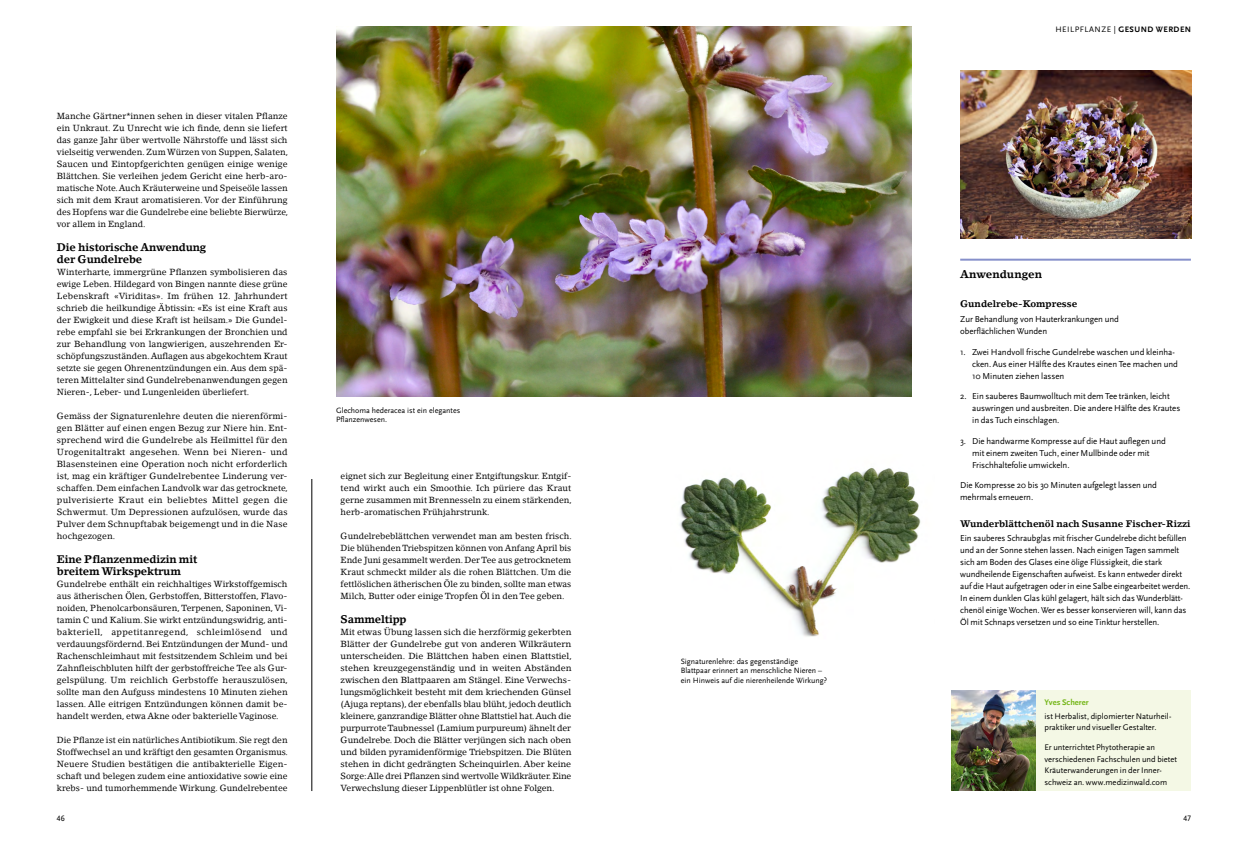
<style>
.page{position:relative;width:1248px;height:842px;background:#fff}
.page>*{position:absolute;margin:0;border:0;box-sizing:border-box;transform-origin:0 0}
.t1{font:700 11px/12px "Lino Letter Std";letter-spacing:-.01em;color:#000}
.t2{font:700 9.5px "Lino Letter Std";color:#000}
.t3{font:9px/12px "Scala Sans Pro";letter-spacing:-.005em;color:#000}
.t4{font:8.8px/12px "Lino Letter Std";color:#000;text-align:justify}
.t5{font:8.5px/11.8px "Scala Sans OT";color:#000}
.t6{font:700 8.5px "Scala Sans OT";color:#76b71b}
.t7{font:8.2px "Scala Sans OT";letter-spacing:.06em;color:#000}
.t8{font:8px/9.6px "Scala Sans Pro";color:#000}
.s1{font-family:"Scala Sans Pro";font-weight:700}
</style>
<div class="page">
<hr style="left:311px;top:479px;width:1px;height:312px;background:#000">
<div style="left:951px;top:691px;width:240px;height:100px;background:#f4f8e5"></div>
<img style="left:951px;top:691px;width:84px;height:99px">
<hr style="left:960px;top:259px;width:230px;height:2px;background:#8690cb">
<img style="left:336px;top:26px;width:575px;height:371px">
<img style="left:680px;top:468px;width:241px;height:169px">
<img style="left:960px;top:71px;width:231px;height:168px">
<p class="t4" style="left:57px;top:110px;width:233px">Manche Gärtner*innen sehen in dieser vitalen Pflanze ein Unkraut. Zu Unrecht wie ich finde, denn sie liefert das ganze Jahr über wertvolle Nährstoffe und lässt sich vielseitig verwenden. Zum Würzen von Suppen, Salaten, Saucen und Eintopfgerichten genügen einige wenige Blättchen. Sie verleihen jedem Gericht eine herb-aro&shy;matische Note. Auch Kräuterweine und Speiseöle lassen sich mit dem Kraut aromatisieren. Vor der Einführung des Hopfens war die Gundelrebe eine beliebte Bierwürze, vor allem in England.</p>
<p class="t1" style="left:57px;top:241px;width:151px">Die historische Anwendung der Gundelrebe</p>
<p class="t4" style="left:57px;top:266px;width:232px">Winterharte, immergrüne Pflanzen symbolisieren das ewige Leben. Hildegard von Bingen nannte diese grüne Lebenskraft «Viriditas». Im frühen 12. Jahrhundert schrieb die heilkundige Äbtissin: «Es ist eine Kraft aus der Ewigkeit und diese Kraft ist heilsam.» Die Gundel&shy;rebe empfahl sie bei Erkrankungen der Bronchien und zur Behandlung von langwierigen, auszehrenden Er&shy;schöpfungszuständen. Auflagen aus abgekochtem Kraut setzte sie gegen Ohrenentzündungen ein. Aus dem spä&shy;teren Mittelalter sind Gundelrebenanwendungen gegen Nieren-, Leber- und Lungenleiden überliefert.</p>
<p class="t4" style="left:57px;top:410px;width:232px">Gemäss der Signaturenlehre deuten die nierenförmi&shy;gen Blätter auf einen engen Bezug zur Niere hin. Ent&shy;sprechend wird die Gundelrebe als Heilmittel für den Urogenitaltrakt angesehen. Wenn bei Nieren- und Blasensteinen eine Operation noch nicht erforderlich ist, mag ein kräftiger Gundelrebentee Linderung ver&shy;schaffen. Dem einfachen Landvolk war das getrocknete, pulverisierte Kraut ein beliebtes Mittel gegen die Schwermut. Um Depressionen aufzulösen, wurde das Pulver dem Schnupftabak beigemengt und in die Nase hochgezogen.</p>
<p class="t1" style="left:57px;top:553px;width:142px">Eine Pflanzenmedizin mit breitem Wirkspektrum</p>
<p class="t4" style="left:57px;top:578px;width:232px">Gundelrebe enthält ein reichhaltiges Wirkstoffgemisch aus ätherischen Ölen, Gerbstoffen, Bitterstoffen, Flavo&shy;noiden, Phenolcarbonsäuren, Terpenen, Saponinen, Vi&shy;tamin C und Kalium. Sie wirkt entzündungswidrig, anti&shy;bakteriell, appetitanregend, schleimlösend und verdauungsfördernd. Bei Entzündungen der Mund- und Rachenschleimhaut mit festsitzendem Schleim und bei Zahnfleischbluten hilft der gerbstoffreiche Tee als Gur&shy;gelspülung. Um reichlich Gerbstoffe herauszulösen, sollte man den Aufguss mindestens 10 Minuten ziehen lassen. Alle eitrigen Entzündungen können damit be&shy;handelt werden, etwa Akne oder bakterielle Vaginose.</p>
<p class="t4" style="left:57px;top:734px;width:233px">Die Pflanze ist ein natürliches Antibiotikum. Sie regt den Stoffwechsel an und kräftigt den gesamten Organismus.<br>Neuere Studien bestätigen die antibakterielle Eigen&shy;schaft und belegen zudem eine antioxidative sowie eine krebs- und tumorhemmende Wirkung. Gundelrebentee</p>
<p class="t8" style="left:336px;top:405px;width:126px">Glechoma hederacea ist ein elegantes<br>Pflanzenwesen.</p>
<p class="t4" style="left:340px;top:470px;width:233px">eignet sich zur Begleitung einer Entgiftungskur. Entgif&shy;tend wirkt auch ein Smoothie. Ich püriere das Kraut gerne zusammen mit Brennesseln zu einem stärkenden, herb-aromatischen Frühjahrstrunk.</p>
<p class="t4" style="left:340px;top:530px;width:232px">Gundelrebeblättchen verwendet man am besten frisch.<br>Die blühenden Triebspitzen können von Anfang April bis Ende Juni gesammelt werden. Der Tee aus getrocknetem Kraut schmeckt milder als die rohen Blättchen. Um die fettlöslichen ätherischen Öle zu binden, sollte man etwas Milch, Butter oder einige Tropfen Öl in den Tee geben.</p>
<p class="t1" style="left:340px;top:613px;width:67px">Sammeltipp</p>
<p class="t4" style="left:340px;top:626px;width:233px">Mit etwas Übung lassen sich die herzförmig gekerbten Blätter der Gundelrebe gut von anderen Wilkräutern unterscheiden. Die Blättchen haben einen Blattstiel, stehen kreuzgegenständig und in weiten Abständen zwischen den Blattpaaren am Stängel. Eine Verwechs&shy;lungsmöglichkeit besteht mit dem kriechenden Günsel (Ajuga reptans), der ebenfalls blau blüht, jedoch deutlich kleinere, ganzrandige Blätter ohne Blattstiel hat. Auch die purpurrote Taubnessel (Lamium purpureum) ähnelt der Gundelrebe. Doch die Blätter verjüngen sich nach oben und bilden pyramidenförmige Triebspitzen. Die Blüten stehen in dicht gedrängten Scheinquirlen. Aber keine Sorge: Alle drei Pflanzen sind wertvolle Wildkräuter. Eine Verwechslung dieser Lippenblütler ist ohne Folgen.</p>
<p class="t8" style="left:680px;top:656px;width:148px">Signaturenlehre: das gegenständige<br>Blattpaar erinnert an menschliche Nieren – ein Hinweis auf die nierenheilende Wirkung?</p>
<p class="t7" style="left:1055px;top:25px;width:137px">HEILPFLANZE | <span class="s1">GESUND WERDEN</span></p>
<p class="t1" style="left:960px;top:268px;width:83px">Anwendungen</p>
<p class="t2" style="left:960px;top:298px;width:119px">Gundelrebe-Kompresse</p>
<p class="t3" style="left:960px;top:313px;width:160px">Zur Behandlung von Hauterkrankungen und oberflächlichen Wunden</p>
<p class="t3" style="left:972px;top:346px;width:207px;text-indent:-12px">1. Zwei Handvoll frische Gundelrebe waschen und kleinha&shy;cken. Aus einer Hälfte des Krautes einen Tee machen und<br>10 Minuten ziehen lassen</p>
<p class="t3" style="left:972px;top:390px;width:209px;text-indent:-12px">2. Ein sauberes Baumwolltuch mit dem Tee tränken, leicht auswringen und ausbreiten. Die andere Hälfte des Krautes in das Tuch einschlagen.</p>
<p class="t3" style="left:972px;top:435px;width:195px;text-indent:-12px">3. Die handwarme Kompresse auf die Haut auflegen und mit einem zweiten Tuch, einer Mullbinde oder mit<br>Frischhaltefolie umwickeln.</p>
<p class="t3" style="left:960px;top:479px;width:198px">Die Kompresse 20 bis 30 Minuten aufgelegt lassen und mehrmals erneuern.</p>
<p class="t2" style="left:960px;top:517px;width:232px">Wunderblättchenöl nach Susanne Fischer-Rizzi</p>
<p class="t3" style="left:960px;top:532px;width:232px">Ein sauberes Schraubglas mit frischer Gundelrebe dicht befüllen und an der Sonne stehen lassen. Nach einigen Tagen sammelt sich am Boden des Glases eine ölige Flüssigkeit, die stark wundheilende Eigenschaften aufweist. Es kann entweder direkt auf die Haut aufgetragen oder in eine Salbe eingearbeitet werden.<br>In einem dunklen Glas kühl gelagert, hält sich das Wunderblätt&shy;chenöl einige Wochen. Wer es besser konservieren will, kann das Öl mit Schnaps versetzen und so eine Tinktur herstellen.</p>
<p class="t6" style="left:1044px;top:698px;width:46px">Yves Scherer</p>
<p class="t5" style="left:1044px;top:710px;width:128px">ist Herbalist, diplomierter Naturheil&shy;praktiker und visueller Gestalter.</p>
<p class="t5" style="left:1044px;top:741px;width:134px">Er unterrichtet Phytotherapie an verschiedenen Fachschulen und bietet Kräuterwanderungen in der Inner&shy;schweiz an. www.medizinwald.com</p>
<p class="t7" style="left:57px;top:814px;width:10px">46</p>
<p class="t7" style="left:1183px;top:814px;width:9px">47</p>
</div>
